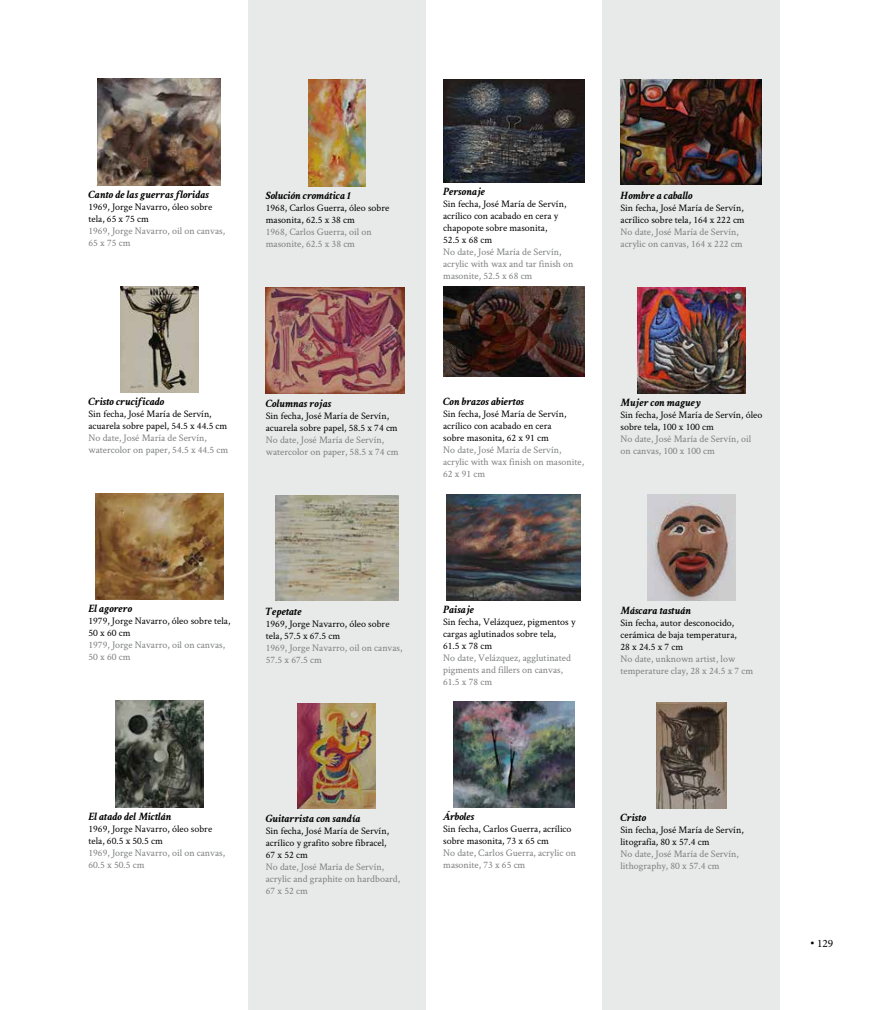
<style>
.page{position:relative;width:869px;height:1010px;background:#fff}
.page>*{position:absolute;margin:0;border:0;box-sizing:border-box;transform-origin:0 0}
.t1{font:italic 700 11.25px "Crimson Text";color:#000}
.t2{font:11.25px "Minion Pro";color:#000}
.t3{font:10px/12px "Crimson Text";color:#000}
.t4{font:10px/12px "Crimson Text";color:#7d7f7f}
.s1{font-family:"Arial"}
</style>
<div class="page">
<div style="left:248px;top:0;width:177px;height:1010px;background:#e8e9e9"></div>
<div style="left:602px;top:0;width:177px;height:1010px;background:#e8e9e9"></div>
<img style="left:98px;top:79px;width:123px;height:106px">
<img style="left:120px;top:286px;width:78px;height:106px">
<img style="left:95px;top:493px;width:128px;height:106px">
<img style="left:115px;top:701px;width:89px;height:106px">
<img style="left:308px;top:80px;width:57px;height:106px">
<img style="left:266px;top:288px;width:139px;height:105px">
<img style="left:275px;top:496px;width:123px;height:105px">
<img style="left:297px;top:703px;width:78px;height:106px">
<img style="left:443px;top:80px;width:141px;height:102px">
<img style="left:443px;top:287px;width:141px;height:89px">
<img style="left:446px;top:495px;width:134px;height:105px">
<img style="left:453px;top:702px;width:121px;height:105px">
<img style="left:620px;top:80px;width:141px;height:104px">
<img style="left:637px;top:287px;width:108px;height:107px">
<img style="left:647px;top:495px;width:88px;height:105px">
<img style="left:656px;top:702px;width:70px;height:106px">
<p class="t1" style="left:88px;top:187px;width:122px">Canto de las guerras floridas</p>
<p class="t3" style="left:88px;top:200px;width:125px">1969, Jorge Navarro, óleo sobre tela, 65 x 75 cm</p>
<p class="t4" style="left:88px;top:224px;width:138px">1969, Jorge Navarro, oil on canvas,<br>65 x 75 cm</p>
<p class="t1" style="left:266px;top:189px;width:86px">Solución cromática 1</p>
<p class="t3" style="left:266px;top:202px;width:125px">1968, Carlos Guerra, óleo sobre masonita, 62.5 x 38 cm</p>
<p class="t4" style="left:266px;top:226px;width:107px">1968, Carlos Guerra, oil on masonite, 62.5 x 38 cm</p>
<p class="t1" style="left:443px;top:184px;width:43px">Personaje</p>
<p class="t3" style="left:443px;top:197px;width:125px">Sin fecha, José María de Servín, acrílico con acabado en cera y chapopote sobre masonita,<br>52.5 x 68 cm</p>
<p class="t4" style="left:443px;top:245px;width:132px">No date, José María de Servín, acrylic with wax and tar finish on masonite, 52.5 x 68 cm</p>
<p class="t1" style="left:620px;top:189px;width:73px">Hombre a caballo</p>
<p class="t3" style="left:620px;top:201px;width:126px">Sin fecha, José María de Servín, acrílico sobre tela, 164 x 222 cm</p>
<p class="t4" style="left:620px;top:225px;width:123px">No date, José María de Servín, acrylic on canvas, 164 x 222 cm</p>
<p class="t1" style="left:88px;top:395px;width:77px">Cristo crucificado</p>
<p class="t3" style="left:88px;top:407px;width:140px">Sin fecha, José María de Servín, acuarela sobre papel, 54.5 x 44.5 cm</p>
<p class="t4" style="left:88px;top:431px;width:141px">No date, José María de Servín, watercolor on paper, 54.5 x 44.5 cm</p>
<p class="t1" style="left:266px;top:397px;width:67px">Columnas rojas</p>
<p class="t3" style="left:266px;top:410px;width:133px">Sin fecha, José María de Servín, acuarela sobre papel, 58.5 x 74 cm</p>
<p class="t4" style="left:266px;top:434px;width:134px">No date, José María de Servín, watercolor on paper, 58.5 x 74 cm</p>
<p class="t1" style="left:443px;top:395px;width:82px">Con brazos abiertos</p>
<p class="t3" style="left:443px;top:408px;width:125px">Sin fecha, José María de Servín, acrílico con acabado en cera sobre masonita, 62 x 91 cm</p>
<p class="t4" style="left:443px;top:444px;width:142px">No date, José María de Servín, acrylic with wax finish on masonite,<br>62 x 91 cm</p>
<p class="t1" style="left:620px;top:396px;width:82px">Mujer con maguey</p>
<p class="t3" style="left:620px;top:409px;width:143px">Sin fecha, José María de Servín, óleo sobre tela, 100 x 100 cm</p>
<p class="t4" style="left:620px;top:433px;width:132px">No date, José María de Servín, oil on canvas, 100 x 100 cm</p>
<p class="t1" style="left:88px;top:602px;width:45px">El agorero</p>
<p class="t3" style="left:88px;top:615px;width:143px">1979, Jorge Navarro, óleo sobre tela,<br>50 x 60 cm</p>
<p class="t4" style="left:88px;top:639px;width:138px">1979, Jorge Navarro, oil on canvas,<br>50 x 60 cm</p>
<p class="t1" style="left:266px;top:604px;width:37px">Tepetate</p>
<p class="t3" style="left:266px;top:617px;width:125px">1969, Jorge Navarro, óleo sobre tela, 57.5 x 67.5 cm</p>
<p class="t4" style="left:266px;top:641px;width:138px">1969, Jorge Navarro, oil on canvas,<br>57.5 x 67.5 cm</p>
<p class="t1" style="left:443px;top:602px;width:32px">Paisaje</p>
<p class="t3" style="left:443px;top:615px;width:134px">Sin fecha, Velázquez, pigmentos y cargas aglutinados sobre tela,<br>61.5 x 78 cm</p>
<p class="t4" style="left:443px;top:651px;width:129px">No date, Velázquez, agglutinated pigments and fillers on canvas,<br>61.5 x 78 cm</p>
<p class="t1" style="left:620px;top:603px;width:72px">Máscara tastuán</p>
<p class="t3" style="left:620px;top:616px;width:118px">Sin fecha, autor desconocido, cerámica de baja temperatura,<br>28 x 24.5 x 7 cm</p>
<p class="t4" style="left:620px;top:652px;width:134px">No date, unknown artist, low temperature clay, 28 x 24.5 x 7 cm</p>
<p class="t1" style="left:88px;top:810px;width:85px">El atado del Mictlán</p>
<p class="t3" style="left:88px;top:823px;width:125px">1969, Jorge Navarro, óleo sobre tela, 60.5 x 50.5 cm</p>
<p class="t4" style="left:88px;top:847px;width:138px">1969, Jorge Navarro, oil on canvas,<br>60.5 x 50.5 cm</p>
<p class="t1" style="left:266px;top:811px;width:96px">Guitarrista con sandía</p>
<p class="t3" style="left:266px;top:824px;width:125px">Sin fecha, José María de Servín, acrílico y grafito sobre fibracel,<br>67 x 52 cm</p>
<p class="t4" style="left:266px;top:860px;width:136px">No date, José María de Servín, acrylic and graphite on hardboard,<br>67 x 52 cm</p>
<p class="t1" style="left:443px;top:810px;width:33px">Árboles</p>
<p class="t3" style="left:443px;top:822px;width:130px">Sin fecha, Carlos Guerra, acrílico sobre masonita, 73 x 65 cm</p>
<p class="t4" style="left:443px;top:846px;width:134px">No date, Carlos Guerra, acrylic on masonite, 73 x 65 cm</p>
<p class="t1" style="left:620px;top:810px;width:27px">Cristo</p>
<p class="t3" style="left:620px;top:823px;width:125px">Sin fecha, José María de Servín, litografía, 80 x 57.4 cm</p>
<p class="t4" style="left:620px;top:847px;width:120px">No date, José María de Servín, lithography, 80 x 57.4 cm</p>
<p class="t2" style="left:810px;top:936px;width:24px"><span class="s1">•</span> 129</p>
</div>
